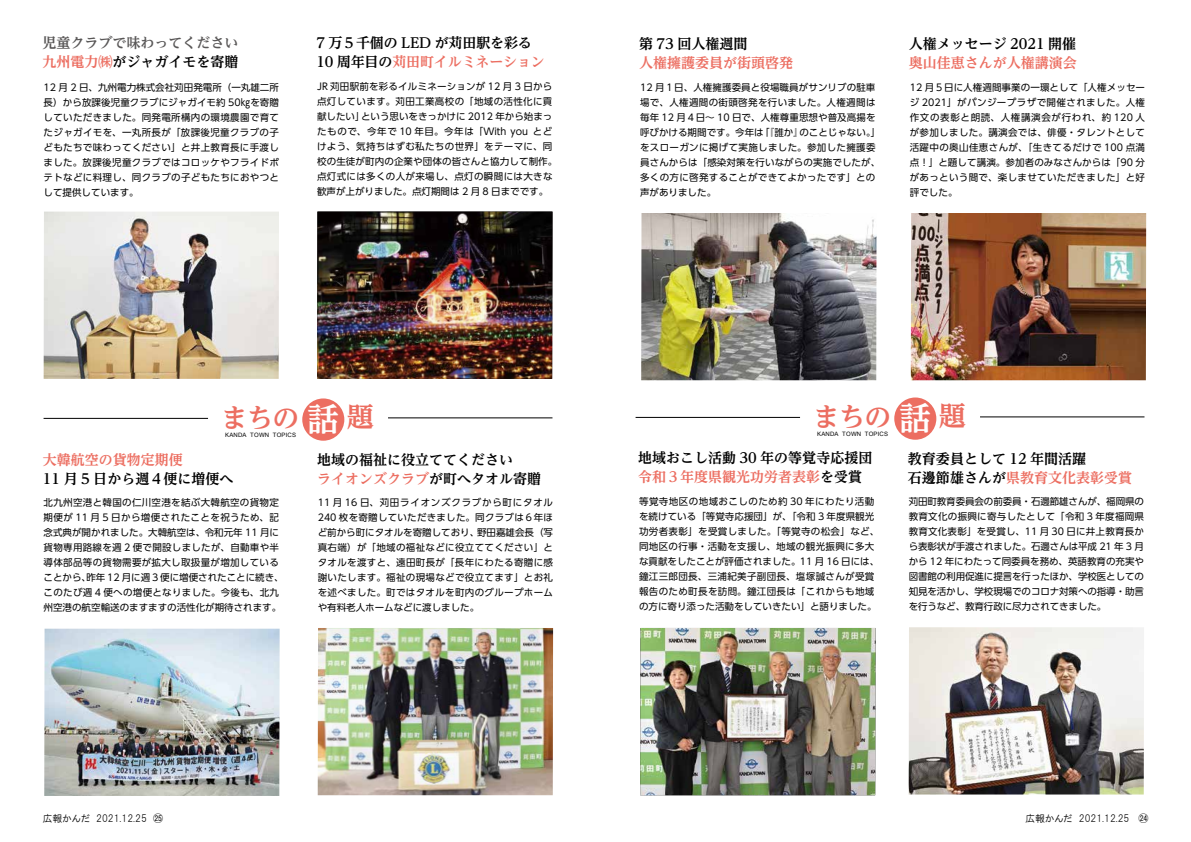
<style>
.page{position:relative;width:1191px;height:842px;background:#fff}
.page>*{position:absolute;margin:0;border:0;box-sizing:border-box;transform-origin:0 0}
.t1{font:700 32px "UD Reimin Pro";color:#fff}
.t2{font:700 27px "UD Reimin Pro";letter-spacing:-.05em;color:#ec6e61}
.t3{font:700 14px/19px "UD Reimin Pro";color:#000}
.t4{font:700 14px "UD Reimin Pro";color:#ec6e61}
.t5{font:700 14px/19px "UD Reimin Pro";color:#595757}
.t6{font:10px "HGP Gothic M";color:#000}
.t7{font:10px "Gothic MB101 Pr 6";color:#000}
.t8{font:9.5px/15px "UD Shin Go Pro";letter-spacing:.03em;color:#000}
.t9{font:9.5px/15px "UD Shin Go Pro";color:#000}
.t10{font:9.5px "UD Shin Go Pro";letter-spacing:.01em;color:#000}
.t11{font:9.5px "UD Shin Go Pro";letter-spacing:.005em;color:#000}
.t12{font:6px "Microsoft Sans Serif";letter-spacing:.03em;color:#000}
.s1{color:#ec6e61}
.s2{color:#000}
</style>
<div class="page">
<hr style="left:635px;top:417px;width:165px;height:1px;background:#000">
<hr style="left:980px;top:417px;width:164px;height:1px;background:#000">
<div style="left:894px;top:397px;width:42px;height:43px;background:#ec6e61;border-radius:50%"></div>
<img style="left:908px;top:627px;width:236px;height:167px">
<img style="left:640px;top:628px;width:235px;height:167px">
<img style="left:910px;top:213px;width:236px;height:167px">
<img style="left:641px;top:213px;width:235px;height:167px">
<img style="left:44px;top:629px;width:236px;height:167px">
<img style="left:318px;top:628px;width:235px;height:167px">
<hr style="left:44px;top:418px;width:164px;height:1px;background:#000">
<hr style="left:388px;top:418px;width:164px;height:1px;background:#000">
<div style="left:302px;top:398px;width:42px;height:43px;background:#ec6e61;border-radius:50%"></div>
<img style="left:44px;top:212px;width:235px;height:167px">
<img style="left:317px;top:212px;width:235px;height:167px">
<h3 class="t5" style="left:43px;top:33px;width:197px">児童クラブで味わってください<span class="s1">九州電力㈱</span><span class="s2">がジャガイモを寄贈</span></h3>
<h3 class="t3" style="left:316px;top:33px;width:230px">7 万５千個の LED が苅田駅を彩る<br>10 周年目の<span class="s1">苅田町イルミネーション</span></h3>
<h3 class="t3" style="left:639px;top:34px;width:110px">第 73 回人権週間</h3>
<h3 class="t4" style="left:639px;top:51px;width:155px">人権擁護委員が街頭啓発</h3>
<h3 class="t3" style="left:908px;top:34px;width:169px">人権メッセージ 2021 開催</h3>
<h3 class="t4" style="left:908px;top:51px;width:169px">奥山佳恵さんが人権講演会</h3>
<p class="t8" style="left:44px;top:79px;width:237px;text-align:justify">12 月 2 日、九州電力株式会社苅田発電所（一丸雄二所長）から放課後児童クラブにジャガイモ約 50㎏を寄贈していただきました。同発電所構内の環境農園で育てたジャガイモを、一丸所長が「放課後児童クラブの子どもたちで味わってください」と井上教育長に手渡しました。放課後児童クラブではコロッケやフライドポテトなどに料理し、同クラブの子どもたちにおやつとして提供しています。</p>
<p class="t8" style="left:317px;top:79px;width:237px;text-align:right">JR 苅田駅前を彩るイルミネーションが 12 月 3 日から点灯しています。苅田工業高校の「地域の活性化に貢という思いをきっかけに 2012 年から始まっ</p>
<p class="t8" style="left:317px;top:109px;width:49px">献したい」</p>
<p class="t8" style="left:533px;top:124px;width:21px">とど</p>
<p class="t8" style="left:317px;top:124px;width:242px">たもので、今年で 10 年目。今年は「With you<br>けよう、気持ちはずむ私たちの世界」をテーマに、同校の生徒が町内の企業や団体の皆さんと協力して制作。点灯式には多くの人が来場し、点灯の瞬間には大きな歓声が上がりました。点灯期間は 2 月 8 日までです。</p>
<p class="t10" style="left:640px;top:79px;width:237px">12 月１日、人権擁護委員と役場職員がサンリブの駐車</p>
<p class="t8" style="left:640px;top:94px;width:237px">場で、人権週間の街頭啓発を行いました。人権週間は</p>
<p class="t11" style="left:640px;top:109px;width:237px">毎年 12 月４日～ 10 日で、人権尊重思想や普及高揚を</p>
<p class="t9" style="left:799px;top:124px;width:82px">のことじゃない「。</p>
<p class="t8" style="left:640px;top:124px;width:242px">呼びかける期間です。今年は<br>をスローガンに掲げて実施しました。参加した擁護委員さんからは「感染対策を行いながらの実施でしたが、多くの方に啓発することができてよかったです」との声がありました。</p>
<p class="t8" style="left:760px;top:124px;width:44px">「『誰か』</p>
<p class="t8" style="left:909px;top:79px;width:237px;text-align:justify">12 月５日に人権週間事業の一環として「人権メッセージ 2021」がパンジープラザで開催されました。人権作文の表彰と朗読、人権講演会が行われ、約 120 人が参加しました。講演会では、俳優・タレントとして活躍中の奥山佳恵さんが、「生きてるだけで 100 点満点！」と題して講演。参加者のみなさんからは「90 分があっという間で、楽しませていただきました」と好評でした。</p>
<h2 class="t2" style="left:221px;top:396px;width:80px">まちの</h2>
<p class="t12" style="left:250px;top:431px;width:20px">TOWN</p>
<p class="t12" style="left:273px;top:431px;width:25px">TOPICS</p>
<p class="t12" style="left:225px;top:431px;width:23px">KANDA</p>
<h1 class="t1" style="left:307px;top:393px;width:33px">話</h1>
<h2 class="t2" style="left:347px;top:395px;width:28px">題</h2>
<h2 class="t2" style="left:813px;top:395px;width:80px">まちの</h2>
<p class="t12" style="left:842px;top:430px;width:20px">TOWN</p>
<p class="t12" style="left:865px;top:430px;width:25px">TOPICS</p>
<p class="t12" style="left:817px;top:430px;width:23px">KANDA</p>
<h1 class="t1" style="left:899px;top:392px;width:33px">話</h1>
<h2 class="t2" style="left:938px;top:394px;width:28px">題</h2>
<h3 class="t4" style="left:43px;top:448px;width:141px">大韓航空の貨物定期便</h3>
<h3 class="t3" style="left:43px;top:469px;width:192px">11 月 5 日から週４便に増便へ</h3>
<h3 class="t3" style="left:317px;top:450px;width:226px">地域の福祉に役立ててください<br><span class="s1">ライオンズクラブ</span>が町へタオル寄贈</h3>
<h3 class="t3" style="left:638px;top:448px;width:236px">地域おこし活動 30 年の等覚寺応援団<span class="s1">令和３年度県観光功労者表彰</span>を受賞</h3>
<h3 class="t3" style="left:908px;top:449px;width:225px">教育委員として 12 年間活躍<br>石邊節雄さんが<span class="s1">県教育文化表彰受賞</span></h3>
<p class="t8" style="left:44px;top:494px;width:237px">北九州空港と韓国の仁川空港を結ぶ大韓航空の貨物定</p>
<p class="t8" style="left:44px;top:509px;width:237px">期便が 11 月 5 日から増便されたことを祝うため、記</p>
<p class="t9" style="left:44px;top:524px;width:237px">念式典が開かれました。大韓航空は、令和元年 11 月に</p>
<p class="t8" style="left:44px;top:539px;width:237px">貨物専用路線を週 2 便で開設しましたが、自動車や半</p>
<p class="t8" style="left:44px;top:554px;width:237px">導体部品等の貨物需要が拡大し取扱量が増加している</p>
<p class="t9" style="left:86px;top:569px;width:199px">昨年 12 月に週 3 便に増便されたことに続き、</p>
<p class="t9" style="left:44px;top:569px;width:239px">ことから、<br>このたび週 4 便への増便となりました。今後も、北九州空港の航空輸送のますますの活性化が期待されます。</p>
<p class="t8" style="left:318px;top:494px;width:237px;text-align:right">11 月 16 日、苅田ライオンズクラブから町にタオル<br>240 枚を寄贈していただきました。同クラブは６年ほ野田嘉雄会長（写</p>
<p class="t8" style="left:318px;top:524px;width:237px">ど前から町にタオルを寄贈しており、<br>真右端）が「地域の福祉などに役立ててください」とタオルを渡すと、遠田町長が「長年にわたる寄贈に感謝いたします。福祉の現場などで役立てます」とお礼を述べました。町ではタオルを町内のグループホームや有料老人ホームなどに渡しました。</p>
<p class="t8" style="left:639px;top:493px;width:242px">等覚寺地区の地域おこしのため約 30 年にわたり活動を続けている「等覚寺応援団」が、「令和 3 年度県観光功労者表彰」を受賞しました。「等覚寺の松会」など、同地区の行事・活動を支援し、地域の観光振興に多大な貢献をしたことが評価されました。11 月 16 日には、鐘江三郎団長、三浦紀美子副団長、塩塚誠さんが受賞報告のため町長を訪問。鐘江団長は「これからも地域の方に寄り添った活動をしていきたい」と語りました。</p>
<p class="t8" style="left:908px;top:493px;width:237px;text-align:justify">苅田町教育委員会の前委員・石邊節雄さんが、福岡県の教育文化の振興に寄与したとして「令和 3 年度福岡県教育文化表彰」を受賞し、11 月 30 日に井上教育長から表彰状が手渡されました。石邊さんは平成 21 年 3 月から 12 年にわたって同委員を務め、英語教育の充実や図書館の利用促進に提言を行ったほか、学校医としての知見を活かし、学校現場でのコロナ対策への指導・助言を行うなど、教育行政に尽力されてきました。</p>
<p class="t7" style="left:153px;top:810px;width:11px">㉕</p>
<p class="t6" style="left:43px;top:814px;width:49px">広報かんだ</p>
<p class="t6" style="left:96px;top:814px;width:52px">2021.12.25</p>
<p class="t6" style="left:1025px;top:814px;width:49px">広報かんだ</p>
<p class="t6" style="left:1078px;top:814px;width:52px">2021.12.25</p>
<p class="t7" style="left:1138px;top:810px;width:11px">24</p>
</div>
